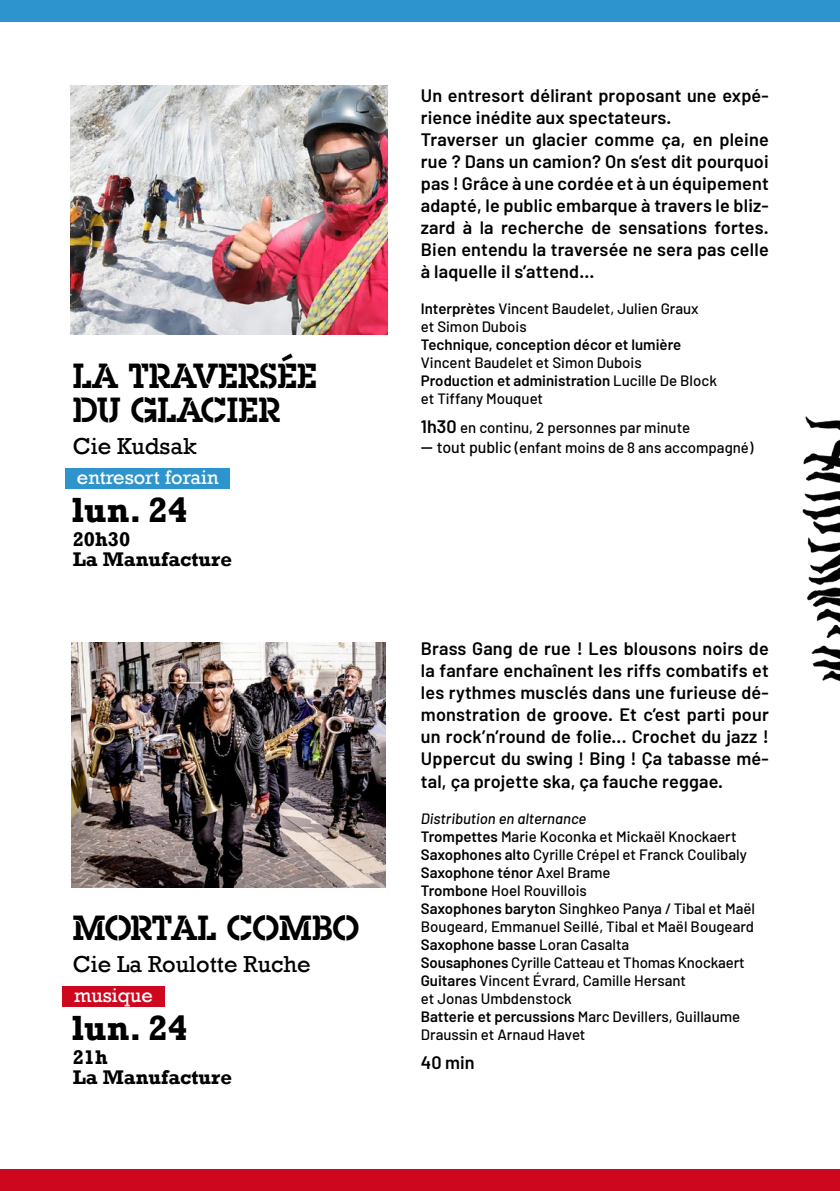
<style>
.page{position:relative;width:840px;height:1191px;background:#fff}
.page>*{position:absolute;margin:0;border:0;box-sizing:border-box;transform-origin:0 0}
.t1{font:700 35.8px "Rockwell";color:#000}
.t2{font:34px/34px "Pack In";color:#000}
.t3{font:23.6px "Rockwell";color:#000}
.t4{font:700 20.2px/20.2px "Rockwell";color:#000}
.t5{font:20px "Rockwell";color:#fff}
.t6{font:600 18px/22px "Barlow";letter-spacing:.01em;color:#000}
.t7{font:500 15px/18px "Barlow";color:#000}
.t8{font:600 15px "Barlow";color:#000}
.s1{font-weight:600}
.s2{font-weight:600;font-size:18px}
.s3{font-size:18px}
.s4{font-size:16px}
.s5{font-style:italic}
</style>
<div class="page">
<div style="left:62px;top:987px;width:102px;height:20px;background:#cd071e"></div>
<img style="left:71px;top:642px;width:315px;height:246px">
<div style="left:65px;top:468px;width:165px;height:20px;background:#2e94cd"></div>
<img style="left:71px;top:86px;width:316px;height:248px">
<div style="left:0;top:0;width:839px;height:22px;background:#2e94cd"></div>
<div style="left:0;top:1169px;width:839px;height:22px;background:#cd071e"></div>
<img style="left:802px;top:416px;width:37px;height:265px">
<h2 class="t2" style="left:73px;top:358px;width:245px">LA TRAVERSÉE<br>DU GLACIER</h2>
<h3 class="t3" style="left:73px;top:432px;width:125px">Cie Kudsak</h3>
<h3 class="t5" style="left:77px;top:466px;width:143px">entresort forain</h3>
<h1 class="t1" style="left:71px;top:488px;width:118px">lun. 24</h1>
<h3 class="t4" style="left:73px;top:529px;width:161px">20h30<br>La Manufacture</h3>
<h2 class="t2" style="left:73px;top:910px;width:287px">MORTAL COMBO</h2>
<h3 class="t3" style="left:73px;top:950px;width:239px">Cie La Roulotte Ruche</h3>
<h3 class="t5" style="left:74px;top:984px;width:80px">musique</h3>
<h1 class="t1" style="left:71px;top:1006px;width:118px">lun. 24</h1>
<h3 class="t4" style="left:73px;top:1047px;width:161px">21h<br>La Manufacture</h3>
<p class="t6" style="left:420px;top:84px;width:349px">Un entresort délirant proposant une expé&shy;rience inédite aux spectateurs.<br>Traverser un glacier comme ça, en pleine rue ? Dans un camion? On s’est dit pourquoi pas ! Grâce à une cordée et à un équipement adapté, le public embarque à travers le bliz&shy;zard à la recherche de sensations fortes.<br>Bien entendu la traversée ne sera pas celle à laquelle il s’attend…</p>
<p class="t7" style="left:420px;top:299px;width:279px"><span class="s1">Interprètes</span> Vincent Baudelet, Julien Graux et Simon Dubois</p>
<p class="t8" style="left:420px;top:335px;width:262px">Technique, conception décor et lumière</p>
<p class="t7" style="left:420px;top:353px;width:297px">Vincent Baudelet et Simon Dubois<br><span class="s1">Production et administration</span> Lucille De Block et Tiffany Mouquet</p>
<p class="t7" style="left:420px;top:418px;width:270px"><span class="s2">1h30</span> en continu, 2 personnes par minute</p>
<p class="t7" style="left:420px;top:438px;width:334px"><span class="s3">—</span> <span class="s4">tout public</span> (enfant moins de 8 ans accompagné)</p>
<p class="t6" style="left:420px;top:637px;width:349px;text-align:justify">Brass Gang de rue ! Les blousons noirs de la fanfare enchaînent les riffs combatifs et les rythmes musclés dans une furieuse dé&shy;monstration de groove. Et c’est parti pour un rock’n’round de folie... Crochet du jazz !<br>Uppercut du swing ! Bing ! Ça tabasse mé&shy;tal, ça projette ska, ça fauche reggae.</p>
<p class="t7" style="left:420px;top:809px;width:335px"><span class="s5">Distribution en alternance<br></span><span class="s1">Trompettes</span> Marie Koconka et Mickaël Knockaert <span class="s1">Saxophones alto</span> Cyrille Crépel et Franck Coulibaly <span class="s1">Saxophone ténor</span> Axel Brame<br><span class="s1">Trombone</span> Hoel Rouvillois<br><span class="s1">Saxophones baryton</span> Singhkeo Panya / Tibal et Maël Bougeard, Emmanuel Seillé, Tibal et Maël Bougeard <span class="s1">Saxophone basse</span> Loran Casalta<br><span class="s1">Sousaphones</span> Cyrille Catteau et Thomas Knockaert <span class="s1">Guitares</span> Vincent Évrard, Camille Hersant<br>et Jonas Umbdenstock<br><span class="s1">Batterie et percussions</span> Marc Devillers, Guillaume Draussin et Arnaud Havet</p>
<p class="t6" style="left:420px;top:1051px;width:55px">40 min</p>
</div>
